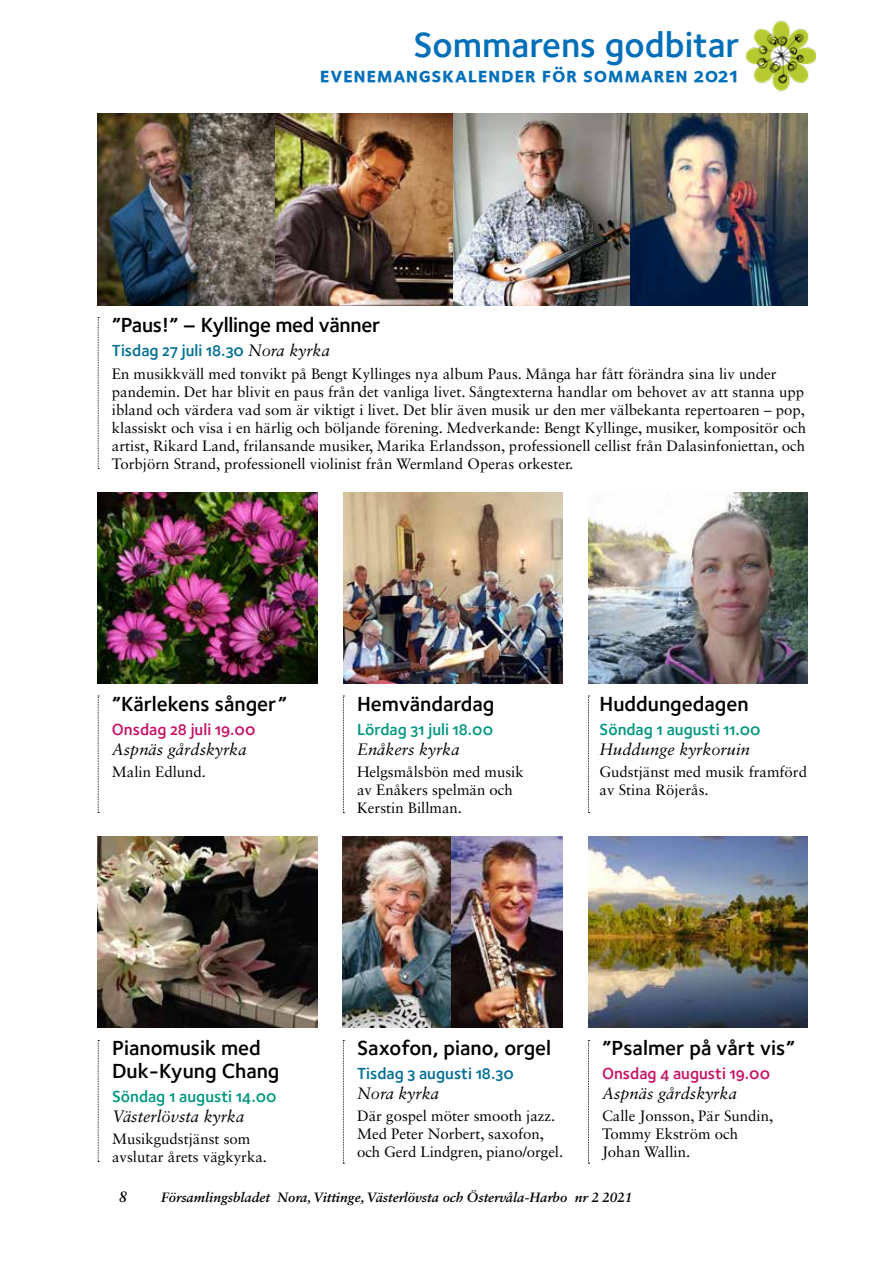
<style>
.page{position:relative;width:893px;height:1263px;background:#fff}
.page>*{position:absolute;margin:0;border:0;box-sizing:border-box;transform-origin:0 0}
.t1{font:36px "Foundry Sterling Demi OSF";color:#006fb9}
.t2{font:21px/22.5px "Foundry Sterling Demi OSF";color:#000}
.t3{font:21px "Foundry Sterling Bold Expert";letter-spacing:.025em;color:#006fb9}
.t4{font:italic 16.5px "Sabon LT Std";color:#000}
.t5{font:16.5px "Foundry Sterling Demi OSF";color:#00977f}
.t6{font:16.5px "Foundry Sterling Demi OSF";color:#006e95}
.t7{font:16.5px "Foundry Sterling Demi OSF";color:#c71066}
.t8{font:15px/18px "Sabon LT Std";color:#000}
.t9{font:italic 700 15px "Sabon LT Std";color:#000}
.t10{font:italic 700 13.5px "Sabon LT Std";color:#000}
.s1{font-family:"Sabon LT Std";font-style:italic;color:#000}
</style>
<div class="page">
<img style="left:745px;top:20px;width:71px;height:72px">
<svg style="left:98px;top:1040px;width:1px;height:122px"></svg>
<img style="left:98px;top:836px;width:219px;height:192px">
<img style="left:588px;top:836px;width:219px;height:192px">
<svg style="left:588px;top:1040px;width:1px;height:124px"></svg>
<img style="left:343px;top:836px;width:219px;height:192px">
<svg style="left:343px;top:1040px;width:1px;height:124px"></svg>
<svg style="left:588px;top:696px;width:2px;height:117px"></svg>
<svg style="left:98px;top:696px;width:1px;height:117px"></svg>
<svg style="left:343px;top:696px;width:1px;height:117px"></svg>
<img style="left:588px;top:492px;width:220px;height:192px">
<img style="left:343px;top:492px;width:220px;height:191px">
<img style="left:98px;top:492px;width:219px;height:191px">
<svg style="left:98px;top:317px;width:1px;height:152px"></svg>
<img style="left:98px;top:114px;width:710px;height:191px">
<h1 class="t1" style="left:413px;top:24px;width:328px">Sommarens godbitar</h1>
<h2 class="t3" style="left:320px;top:62px;width:419px">evenemangskalender för sommaren 2021</h2>
<h2 class="t2" style="left:112px;top:314px;width:270px">”Paus!” – Kyllinge med vänner</h2>
<p class="t6" style="left:112px;top:341px;width:220px">Tisdag 27 juli 18.30 <span class="s1">Nora kyrka</span></p>
<p class="t8" style="left:112px;top:364px;width:696px">En musikkväll med tonvikt på Bengt Kyllinges nya album Paus. Många har fått förändra sina liv under pandemin. Det har blivit en paus från det vanliga livet. Sångtexterna handlar om behovet av att stanna upp ibland och värdera vad som är viktigt i livet. Det blir även musik ur den mer välbekanta repertoaren – pop, klassiskt och visa i en härlig och böljande förening. Medverkande: Bengt Kyllinge, musiker, kompositör och artist, Rikard Land, frilansande musiker, Marika Erlandsson, professionell cellist från Dalasinfoniettan, och Torbjörn Strand, professionell violinist från Wermland Operas orkester.</p>
<h2 class="t2" style="left:112px;top:692px;width:177px">”Kärlekens sånger”</h2>
<p class="t7" style="left:112px;top:719px;width:145px">Onsdag 28 juli 19.00</p>
<p class="t4" style="left:112px;top:739px;width:136px">Aspnäs gårdskyrka</p>
<p class="t8" style="left:112px;top:762px;width:96px">Malin Edlund.</p>
<h2 class="t2" style="left:357px;top:692px;width:139px">Hemvändardag</h2>
<p class="t5" style="left:357px;top:719px;width:138px">Lördag 31 juli 18.00</p>
<p class="t4" style="left:357px;top:739px;width:104px">Enåkers kyrka</p>
<p class="t8" style="left:357px;top:762px;width:168px">Helgsmålsbön med musik av Enåkers spelmän och<br>Kerstin Billman.</p>
<h2 class="t2" style="left:599px;top:692px;width:151px">Huddungedagen</h2>
<p class="t5" style="left:599px;top:719px;width:163px">Söndag 1 augusti 11.00</p>
<p class="t4" style="left:599px;top:739px;width:152px">Huddunge kyrkoruin</p>
<p class="t8" style="left:599px;top:762px;width:209px">Gudstjänst med musik framförd av Stina Röjerås.</p>
<h2 class="t2" style="left:112px;top:1037px;width:169px">Pianomusik med<br>Duk-Kyung Chang</h2>
<p class="t5" style="left:112px;top:1086px;width:166px">Söndag 1 augusti 14.00</p>
<p class="t4" style="left:112px;top:1106px;width:134px">Västerlövsta kyrka</p>
<p class="t8" style="left:112px;top:1129px;width:157px">Musikgudstjänst som avslutar årets vägkyrka.</p>
<h2 class="t2" style="left:357px;top:1037px;width:196px">Saxofon, piano, orgel</h2>
<p class="t6" style="left:357px;top:1064px;width:158px">Tisdag 3 augusti 18.30</p>
<p class="t4" style="left:357px;top:1084px;width:84px">Nora kyrka</p>
<p class="t8" style="left:357px;top:1107px;width:208px">Där gospel möter smooth jazz.<br>Med Peter Norbert, saxofon, och Gerd Lindgren, piano/orgel.</p>
<h2 class="t2" style="left:602px;top:1037px;width:195px">”Psalmer på vårt vis”</h2>
<p class="t7" style="left:602px;top:1064px;width:170px">Onsdag 4 augusti 19.00</p>
<p class="t4" style="left:602px;top:1084px;width:136px">Aspnäs gårdskyrka</p>
<p class="t8" style="left:602px;top:1107px;width:173px">Calle Jonsson, Pär Sundin,<br>Tommy Ekström och<br>Johan Wallin.</p>
<p class="t9" style="left:119px;top:1187px;width:10px">8</p>
<p class="t10" style="left:161px;top:1189px;width:472px">Församlingsbladet Nora, Vittinge, Västerlövsta och Östervåla-Harbo nr 2 2021</p>
</div>
